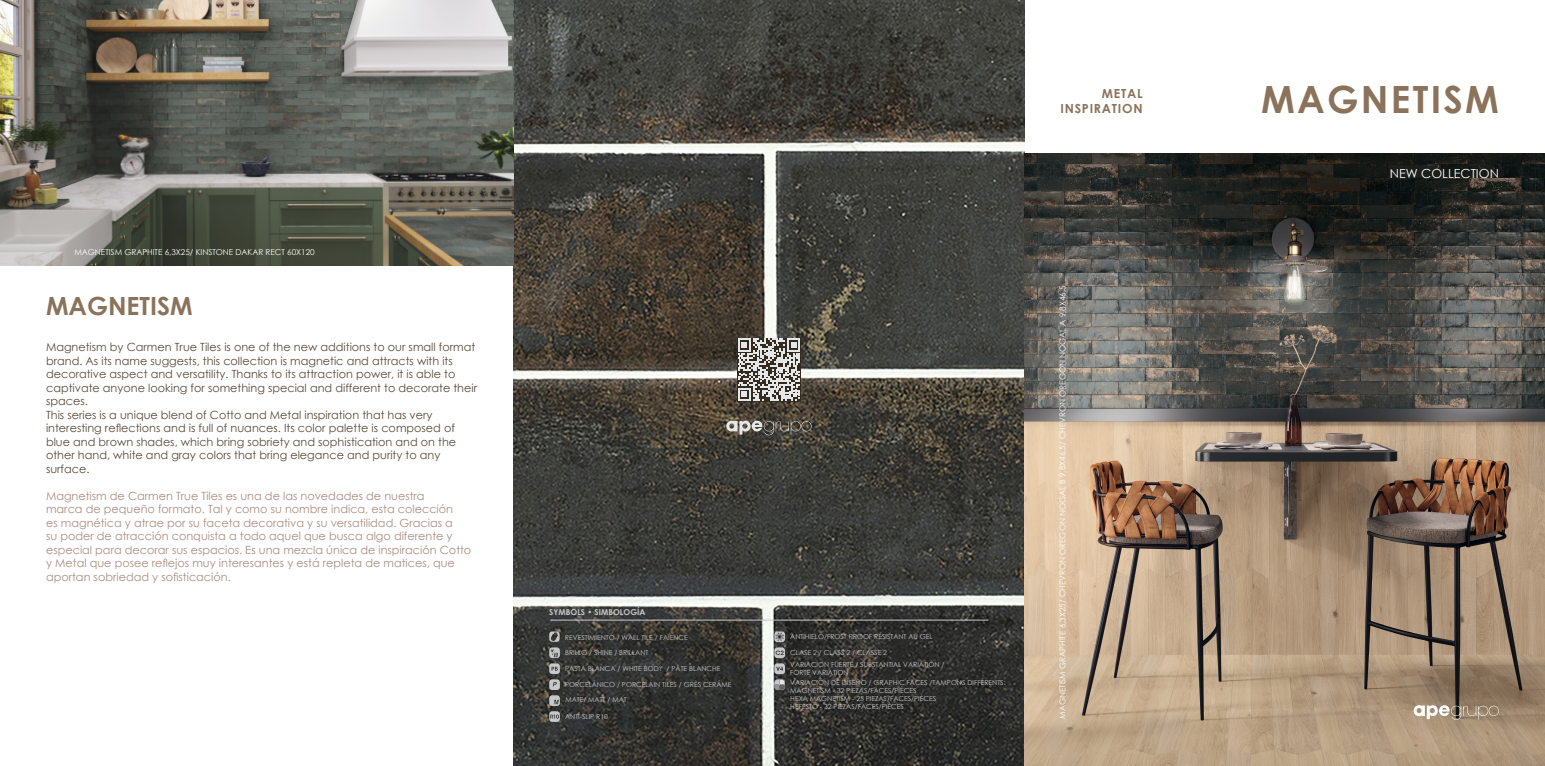
<style>
.page{position:relative;width:1545px;height:766px;background:#fff}
.page>*{position:absolute;margin:0;border:0;box-sizing:border-box;transform-origin:0 0}
.t1{font:700 37.5px "Century Gothic";letter-spacing:.06em;color:#8b735b}
.t2{font:700 25px "Century Gothic";color:#8b735b}
.t3{font:700 12.5px "Century Gothic";letter-spacing:.06em;color:#8b735b}
.t4{font:12.5px "Century Gothic";color:#fff}
.t5{font:11.25px/13.5px "Century Gothic";color:#5a4b3a}
.t6{font:11.25px/13.5px "Century Gothic";color:#ab8d81}
.t7{font:8.12px "Century Gothic";color:#fff}
.t8{font:700 8.12px "Century Gothic";color:#c7c8ca}
.t9{font:6.88px/8.2px "Century Gothic";color:#c7c8ca}
</style>
<div class="page">
<img style="left:514px;top:0;width:510px;height:765px">
<svg style="left:737px;top:337px;width:64px;height:64px"></svg>
<svg style="left:738px;top:338px;width:62px;height:63px;background:#999691"></svg>
<img style="left:1024px;top:153px;width:521px;height:612px">
<svg style="left:1414px;top:705px;width:85px;height:14px"></svg>
<img style="left:0;top:0;width:514px;height:266px">
<svg style="left:726px;top:420px;width:86px;height:15px"></svg>
<hr style="left:550px;top:619px;width:438px;height:1px;background:#c7c8ca">
<svg style="left:549px;top:631px;width:11px;height:10px"></svg>
<svg style="left:549px;top:647px;width:11px;height:26px"></svg>
<svg style="left:774px;top:679px;width:11px;height:10px"></svg>
<svg style="left:549px;top:679px;width:11px;height:10px"></svg>
<svg style="left:774px;top:631px;width:11px;height:42px"></svg>
<svg style="left:549px;top:711px;width:11px;height:10px"></svg>
<svg style="left:549px;top:695px;width:11px;height:10px"></svg>
<p class="t3" style="left:1102px;top:84px;width:42px">METAL</p>
<h1 class="t1" style="left:1261px;top:71px;width:239px">MAGNETISM</h1>
<p class="t3" style="left:1060px;top:99px;width:84px">INSPIRATION</p>
<p class="t7" style="left:74px;top:247px;width:242px">MAGNETISM GRAPHITE 6,3X25/ KINSTONE DAKAR RECT 60X120</p>
<h2 class="t2" style="left:46px;top:286px;width:148px">MAGNETISM</h2>
<p class="t7" style="left:1057px;top:718px;width:434px;rotate:-90deg">MAGNETISM GRAPHITE 6,3X25/ CHEVRON OREGON NOGAL B 9,8X46,5/ CHEVRON OREGON NOGAL A 9,8X46,5</p>
<p class="t5" style="left:46px;top:340px;width:433px">Magnetism by Carmen True Tiles is one of the new additions to our small format brand. As its name suggests, this collection is magnetic and attracts with its decorative aspect and versatility. Thanks to its attraction power, it is able to captivate anyone looking for something special and different to decorate their spaces.<br>This series is a unique blend of Cotto and Metal inspiration that has very interesting reflections and is full of nuances. Its color palette is composed of blue and brown shades, which bring sobriety and sophistication and on the other hand, white and gray colors that bring elegance and purity to any surface.</p>
<p class="t6" style="left:46px;top:488px;width:427px">Magnetism de Carmen True Tiles es una de las novedades de nuestra<br>marca de pequeño formato. Tal y como su nombre indica, esta colección<br>es magnética y atrae por su faceta decorativa y su versatilidad. Gracias a<br>su poder de atracción conquista a todo aquel que busca algo diferente y especial para decorar sus espacios. Es una mezcla única de inspiración Cotto y Metal que posee reflejos muy interesantes y está repleta de matices, que aportan sobriedad y sofisticación.</p>
<p class="t8" style="left:549px;top:605px;width:98px">SYMBOLS • SIMBOLOGÍA</p>
<p class="t9" style="left:790px;top:632px;width:144px">ANTIHIELO/FROST PROOF RÉSISTANT AU GEL</p>
<p class="t9" style="left:790px;top:677px;width:217px">VARIACIÓN DE DISEÑO / GRAPHIC FACES /TAMPONS DIFFÉRENTS:<br>MAGNETISM - 32 PIEZAS/FACES/PIÈCES<br>HEXA MAGNETISM - 25 PIEZAS/FACES/PIÈCES<br>HEFESTO - 32 PIEZAS/FACES/PIÈCES</p>
<p class="t9" style="left:565px;top:633px;width:124px">REVESTIMIENTO / WALL TILE / FAÏENCE</p>
<p class="t9" style="left:565px;top:648px;width:85px">BRILLO / SHINE / BRILLANT</p>
<p class="t9" style="left:790px;top:648px;width:98px">CLASE 2 / CLASS 2 / CLASSE 2</p>
<p class="t9" style="left:790px;top:660px;width:156px">VARIACION FUERTE / SUBSTANTIAL VARIATION /<br>FORTE VARIATION</p>
<p class="t9" style="left:565px;top:664px;width:157px">PASTA BLANCA / WHITE BODY / PÂTE BLANCHE</p>
<p class="t9" style="left:565px;top:680px;width:168px">PORCELÁNICO / PORCELAIN TILES / GRÈS CERÁME</p>
<p class="t9" style="left:565px;top:695px;width:63px">MATE/ MATT / MAT</p>
<p class="t9" style="left:565px;top:712px;width:44px">ANTI-SLIP R10</p>
<p class="t4" style="left:1390px;top:165px;width:111px">NEW COLLECTION</p>
</div>
